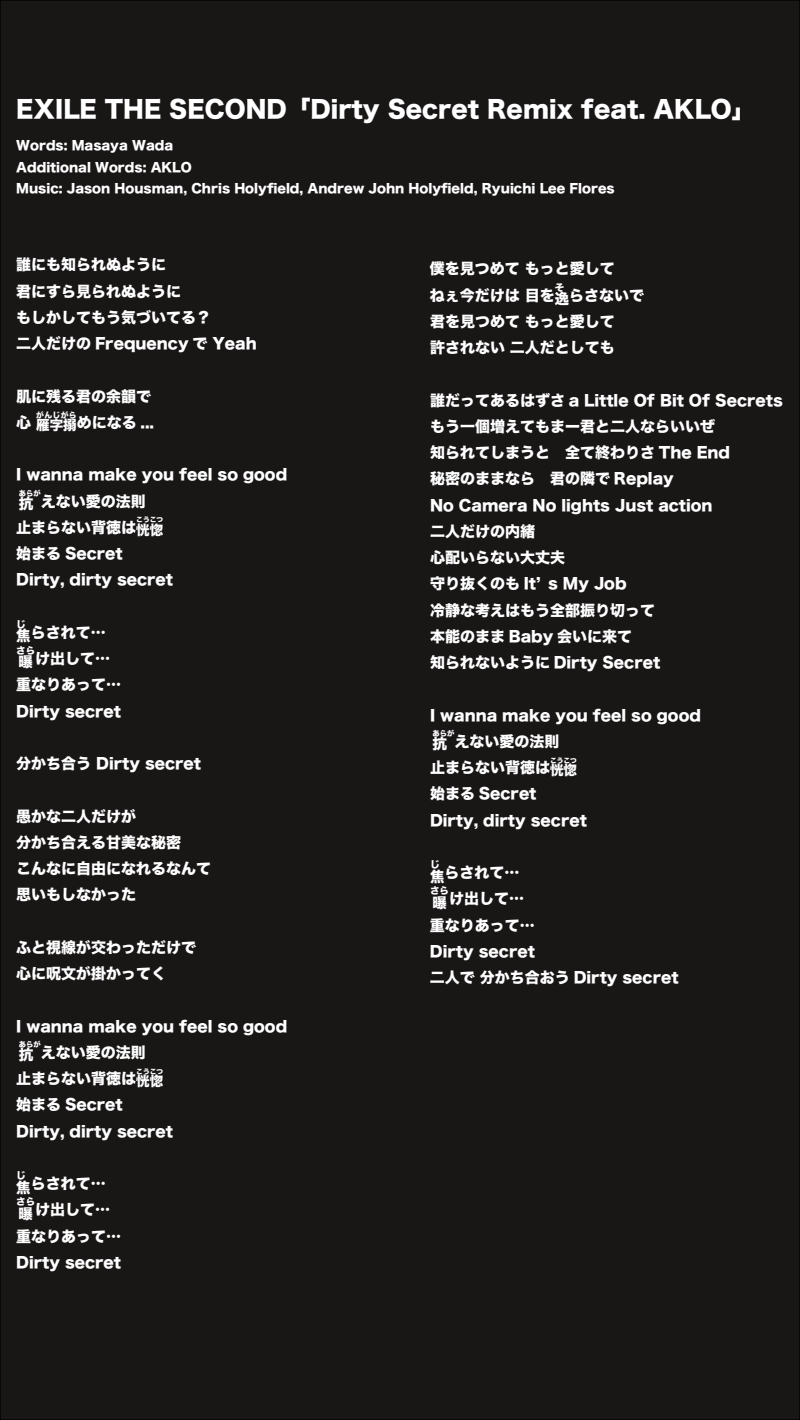
<style>
.page{position:relative;width:800px;height:1420px;background:#191616}
.page>*{position:absolute;margin:0;border:0;box-sizing:border-box;transform-origin:0 0}
.t1{font:23.75px "Hira Kaku Std N W8";color:#fff}
.t2{font:15px/26.2px "Hira Kaku Std N W8";color:#fff}
.t3{font:13.5px "Hira Kaku Std N W8";color:#fff}
.t4{font:12.5px/21.4px "Hira Kaku Std N W8";color:#fff}
.t5{font:9.75px "Hira Kaku Std N W8";color:#fff}
.t6{font:9.5px "Hira Kaku Std N W8";color:#fff}
.t7{font:7.88px "Hira Kaku Std N W8";letter-spacing:.035em;color:#fff}
.t8{font:7.38px "Hira Kaku Std N W8";color:#fff}
.t9{font:6.75px "Hira Kaku Std N W8";color:#fff}
</style>
<div class="page">
<h1 class="t1" style="left:16px;top:96px;width:741px">EXILE THE SECOND「Dirty Secret Remix feat. AKLO」</h1>
<p class="t4" style="left:16px;top:135px;width:600px">Words: Masaya Wada<br>Additional Words: AKLO<br>Music: Jason Housman, Chris Holyfield, Andrew John Holyfield, Ryuichi Lee Flores</p>
<p class="t2" style="left:16px;top:252px;width:242px">誰にも知られぬように<br>君にすら見られぬように<br>もしかしてもう気づいてる？<br>二人だけの Frequency で Yeah</p>
<p class="t2" style="left:16px;top:383px;width:139px">肌に残る君の余韻で心<sub>雁字搦</sub>めになる ...</p>
<p class="t7" style="left:36px;top:410px;width:42px">がんじがら</p>
<p class="t2" style="left:16px;top:462px;width:272px">I wanna make you feel so good</p>
<p class="t8" style="left:19px;top:489px;width:24px">あらが</p>
<p class="t2" style="left:16px;top:488px;width:131px"><sub>抗</sub>えない愛の法則止まらない背徳は</p>
<p class="t9" style="left:136px;top:516px;width:29px">こうこつ</p>
<p class="t3" style="left:136px;top:522px;width:29px">恍惚</p>
<p class="t2" style="left:16px;top:541px;width:158px">始まる Secret<br>Dirty, dirty secret</p>
<p class="t5" style="left:16px;top:619px;width:11px">じ</p>
<p class="t2" style="left:16px;top:620px;width:91px"><sub>焦</sub>らされて…</p>
<p class="t6" style="left:16px;top:645px;width:20px">さら</p>
<p class="t2" style="left:16px;top:646px;width:107px"><sub>曝</sub>け出して…重なりあって…<br>Dirty secret</p>
<p class="t2" style="left:16px;top:751px;width:186px">分かち合う Dirty secret</p>
<p class="t2" style="left:16px;top:803px;width:197px">愚かな二人だけが<br>分かち合える甘美な秘密<br>こんなに自由になれるなんて思いもしなかった</p>
<p class="t2" style="left:16px;top:935px;width:182px">ふと視線が交わっただけで心に呪文が掛かってく</p>
<p class="t2" style="left:16px;top:1013px;width:272px">I wanna make you feel so good</p>
<p class="t8" style="left:19px;top:1040px;width:24px">あらが</p>
<p class="t2" style="left:16px;top:1040px;width:131px"><sub>抗</sub>えない愛の法則止まらない背徳は</p>
<p class="t9" style="left:136px;top:1067px;width:29px">こうこつ</p>
<p class="t3" style="left:136px;top:1073px;width:29px">恍惚</p>
<p class="t2" style="left:16px;top:1092px;width:158px">始まる Secret<br>Dirty, dirty secret</p>
<p class="t5" style="left:16px;top:1170px;width:11px">じ</p>
<p class="t2" style="left:16px;top:1171px;width:91px"><sub>焦</sub>らされて…</p>
<p class="t6" style="left:16px;top:1197px;width:20px">さら</p>
<p class="t2" style="left:16px;top:1197px;width:107px"><sub>曝</sub>け出して…重なりあって…<br>Dirty secret</p>
<p class="t2" style="left:430px;top:256px;width:216px">僕を見つめて もっと愛して<br>ねぇ今だけは 目を<sub>逸</sub>らさないで</p>
<p class="t6" style="left:555px;top:282px;width:11px">そ</p>
<p class="t2" style="left:430px;top:309px;width:186px">君を見つめて もっと愛して許されない 二人だとしても</p>
<p class="t2" style="left:430px;top:387px;width:354px">誰だってあるはずさ a Little Of Bit Of Secretsもう一個増えてもまー君と二人ならいいぜ<br>知られてしまうと　全て終わりさ The End<br>秘密のままなら　君の隣で Replay<br>No Camera No lights Just action<br>二人だけの内緒<br>心配いらない大丈夫　<br>守り抜くのも Itʼ s My Job<br>冷静な考えはもう全部振り切って<br>本能のまま Baby 会いに来て<br>知られないように Dirty Secret</p>
<p class="t2" style="left:430px;top:702px;width:272px">I wanna make you feel so good</p>
<p class="t8" style="left:432px;top:729px;width:24px">あらが</p>
<p class="t2" style="left:430px;top:729px;width:131px"><sub>抗</sub>えない愛の法則止まらない背徳は</p>
<p class="t9" style="left:550px;top:757px;width:29px">こうこつ</p>
<p class="t3" style="left:550px;top:762px;width:29px">恍惚</p>
<p class="t2" style="left:430px;top:781px;width:158px">始まる Secret<br>Dirty, dirty secret</p>
<p class="t5" style="left:430px;top:859px;width:11px">じ</p>
<p class="t2" style="left:430px;top:860px;width:91px"><sub>焦</sub>らされて…</p>
<p class="t6" style="left:430px;top:886px;width:21px">さら</p>
<p class="t2" style="left:430px;top:886px;width:250px"><sub>曝</sub>け出して…<br>重なりあって…<br>Dirty secret<br>二人で 分かち合おう Dirty secret</p>
</div>
